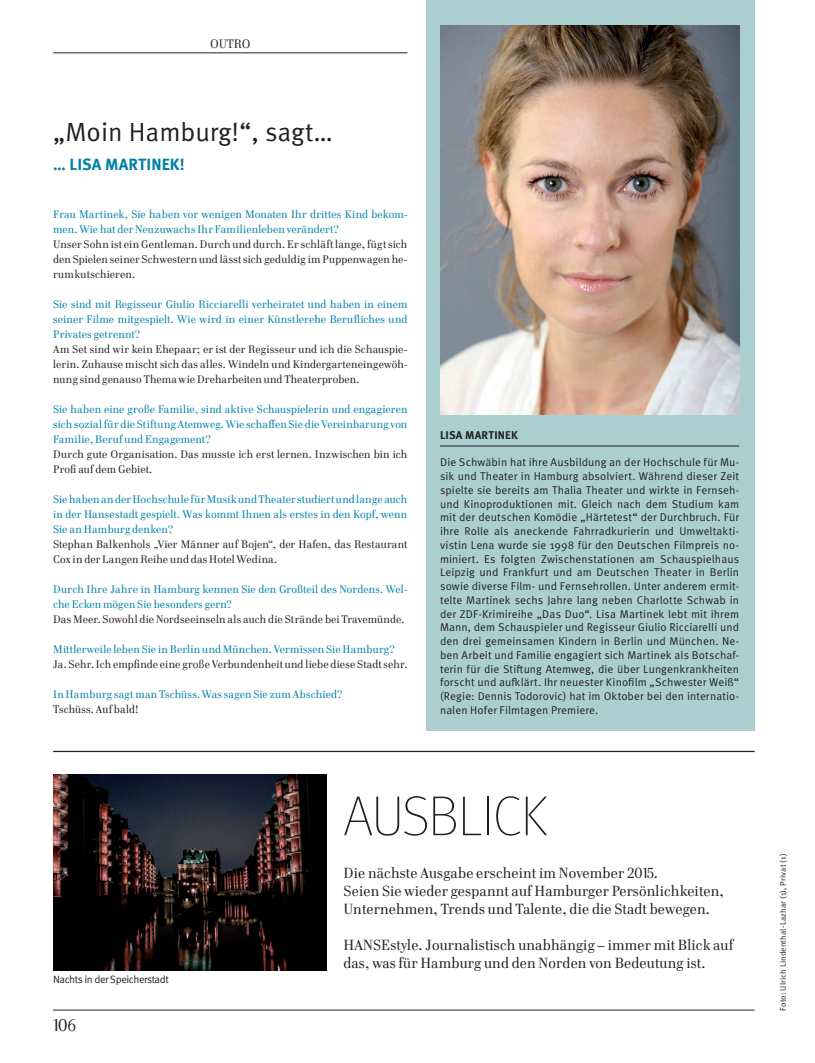
<style>
.page{position:relative;width:815px;height:1063px;background:#fff}
.page>*{position:absolute;margin:0;border:0;box-sizing:border-box;transform-origin:0 0}
.t1{font:100 56.25px "Meta OT";letter-spacing:-.015em;color:#231f20}
.t2{font:26.25px "Meta OT Norm";color:#231f20}
.t3{font:17.5px "Cellini OT";color:#231f20}
.t4{font:700 16.25px "Meta OT";color:#0080a8}
.t5{font:15px/18px "Cellini OT";letter-spacing:.01em;color:#231f20}
.t6{font:12.5px "Cellini OT";letter-spacing:.005em;color:#231f20}
.t7{font:11.25px/13.8px "Meta OT Norm";letter-spacing:.01em;color:#231f20;text-align:justify}
.t8{font:11.25px/15px "Cellini OT";letter-spacing:.01em;color:#0080a8;text-align:justify}
.t9{font:11.25px/15px "Cellini OT";letter-spacing:.01em;color:#231f20;text-align:justify}
.t10{font:700 11.25px "Meta OT";color:#231f20}
.t11{font:10.62px "Meta OT Norm";letter-spacing:-.04em;color:#231f20}
.t12{font:8.12px "Meta OT Norm";letter-spacing:.02em;color:#231f20}
</style>
<div class="page">
<div style="left:426px;top:0;width:329px;height:730px;background:#abcfd1"></div>
<hr style="left:53px;top:53px;width:354px;height:1px;background:#231f20">
<hr style="left:53px;top:1010px;width:702px;height:1px;background:#231f20">
<hr style="left:53px;top:751px;width:702px;height:1px;background:#231f20">
<img style="left:53px;top:774px;width:273px;height:196px">
<img style="left:440px;top:25px;width:299px;height:390px">
<hr style="left:440px;top:446px;width:299px;height:1px;background:#231f20">
<p class="t6" style="left:210px;top:36px;width:42px">OUTRO</p>
<h2 class="t2" style="left:53px;top:116px;width:281px">„Moin Hamburg!“, sagt…</h2>
<h3 class="t4" style="left:53px;top:154px;width:133px">… LISA MARTINEK!</h3>
<p class="t8" style="left:53px;top:207px;width:356px">Frau Martinek, Sie haben vor wenigen Monaten Ihr drittes Kind bekom&shy;men. Wie hat der Neuzuwachs Ihr Familienleben verändert?</p>
<p class="t9" style="left:53px;top:237px;width:356px">Unser Sohn ist ein Gentleman. Durch und durch. Er schläft lange, fügt sich den Spielen seiner Schwestern und lässt sich geduldig im Puppenwagen he&shy;rumkutschieren.</p>
<p class="t8" style="left:53px;top:297px;width:356px">Sie sind mit Regisseur Giulio Ricciarelli verheiratet und haben in einem seiner Filme mitgespielt. Wie wird in einer Künstlerehe Berufliches und Privates getrennt?</p>
<p class="t9" style="left:53px;top:342px;width:356px">Am Set sind wir kein Ehepaar; er ist der Regisseur und ich die Schauspie&shy;lerin. Zuhause mischt sich das alles. Windeln und Kindergarteneingewöh&shy;nung sind genauso Thema wie Dreharbeiten und Theaterproben.</p>
<p class="t8" style="left:53px;top:402px;width:356px">Sie haben eine große Familie, sind aktive Schauspielerin und engagieren sich sozial für die Stiftung Atemweg. Wie schaffen Sie die Vereinbarung von Familie, Beruf und Engagement?</p>
<p class="t9" style="left:53px;top:447px;width:356px">Durch gute Organisation. Das musste ich erst lernen. Inzwischen bin ich<br>Profi auf dem Gebiet.</p>
<p class="t8" style="left:53px;top:492px;width:356px">Sie haben an der Hochschule für Musik und Theater studiert und lange auch in der Hansestadt gespielt. Was kommt Ihnen als erstes in den Kopf, wenn Sie an Hamburg denken?</p>
<p class="t9" style="left:53px;top:537px;width:356px">Stephan Balkenhols „Vier Männer auf Bojen“, der Hafen, das Restaurant<br>Cox in der Langen Reihe und das Hotel Wedina.</p>
<p class="t8" style="left:53px;top:582px;width:356px">Durch Ihre Jahre in Hamburg kennen Sie den Großteil des Nordens. Wel&shy;che Ecken mögen Sie besonders gern?</p>
<p class="t9" style="left:53px;top:612px;width:353px">Das Meer. Sowohl die Nordseeinseln als auch die Strände bei Travemünde.</p>
<p class="t8" style="left:53px;top:642px;width:343px">Mittlerweile leben Sie in Berlin und München. Vermissen Sie Hamburg?</p>
<p class="t9" style="left:53px;top:657px;width:356px">Ja. Sehr. Ich empfinde eine große Verbundenheit und liebe diese Stadt sehr.</p>
<p class="t8" style="left:53px;top:687px;width:291px">In Hamburg sagt man Tschüss. Was sagen Sie zum Abschied?</p>
<p class="t9" style="left:53px;top:702px;width:87px">Tschüss. Auf bald!</p>
<p class="t10" style="left:440px;top:428px;width:8px">LISA</p>
<p class="t10" style="left:465px;top:428px;width:12px">MARTINEK</p>
<p class="t7" style="left:440px;top:456px;width:301px">Die Schwäbin hat ihre Ausbildung an der Hochschule für Mu&shy;sik und Theater in Hamburg absolviert. Während dieser Zeit spielte sie bereits am Thalia Theater und wirkte in Fernseh&shy;und Kinoproduktionen mit. Gleich nach dem Studium kam mit der deutschen Komödie „Härtetest“ der Durchbruch. Für ihre Rolle als aneckende Fahrradkurierin und Umweltakti&shy;vistin Lena wurde sie 1998 für den Deutschen Filmpreis no&shy;miniert. Es folgten Zwischenstationen am Schauspielhaus Leipzig und Frankfurt und am Deutschen Theater in Berlin sowie diverse Film- und Fernsehrollen. Unter anderem ermit&shy;telte Martinek sechs Jahre lang neben Charlotte Schwab in der ZDF-Krimireihe „Das Duo“. Lisa Martinek lebt mit ihrem Mann, dem Schauspieler und Regisseur Giulio Ricciarelli und den drei gemeinsamen Kindern in Berlin und München. Ne&shy;ben Arbeit und Familie engagiert sich Martinek als Botschaf&shy;terin für die Stiftung Atemweg, die über Lungenkrankheiten forscht und aufklärt. Ihr neuester Kinofilm „Schwester Weiß“ (Regie: Dennis Todorovic) hat im Oktober bei den internatio&shy;nalen Hofer Filmtagen Premiere.</p>
<h1 class="t1" style="left:343px;top:784px;width:206px">AUSBLICK</h1>
<p class="t11" style="left:53px;top:973px;width:117px">Nachts in der Speicherstadt</p>
<h3 class="t3" style="left:53px;top:1015px;width:24px">106</h3>
<h3 class="t5" style="left:343px;top:865px;width:382px">Die nächste Ausgabe erscheint im November 2015.<br>Seien Sie wieder gespannt auf Hamburger Persönlichkeiten,<br>Unternehmen, Trends und Talente, die die Stadt bewegen.</h3>
<h3 class="t5" style="left:343px;top:937px;width:391px">HANSEstyle. Journalistisch unabhängig – immer mit Blick auf das, was für Hamburg und den Norden von Bedeutung ist.</h3>
<p class="t12" style="left:778px;top:1011px;width:159px;rotate:-90deg">Foto: Ulrich Lindenthal-Lazhar (1), Privat (1)</p>
</div>
